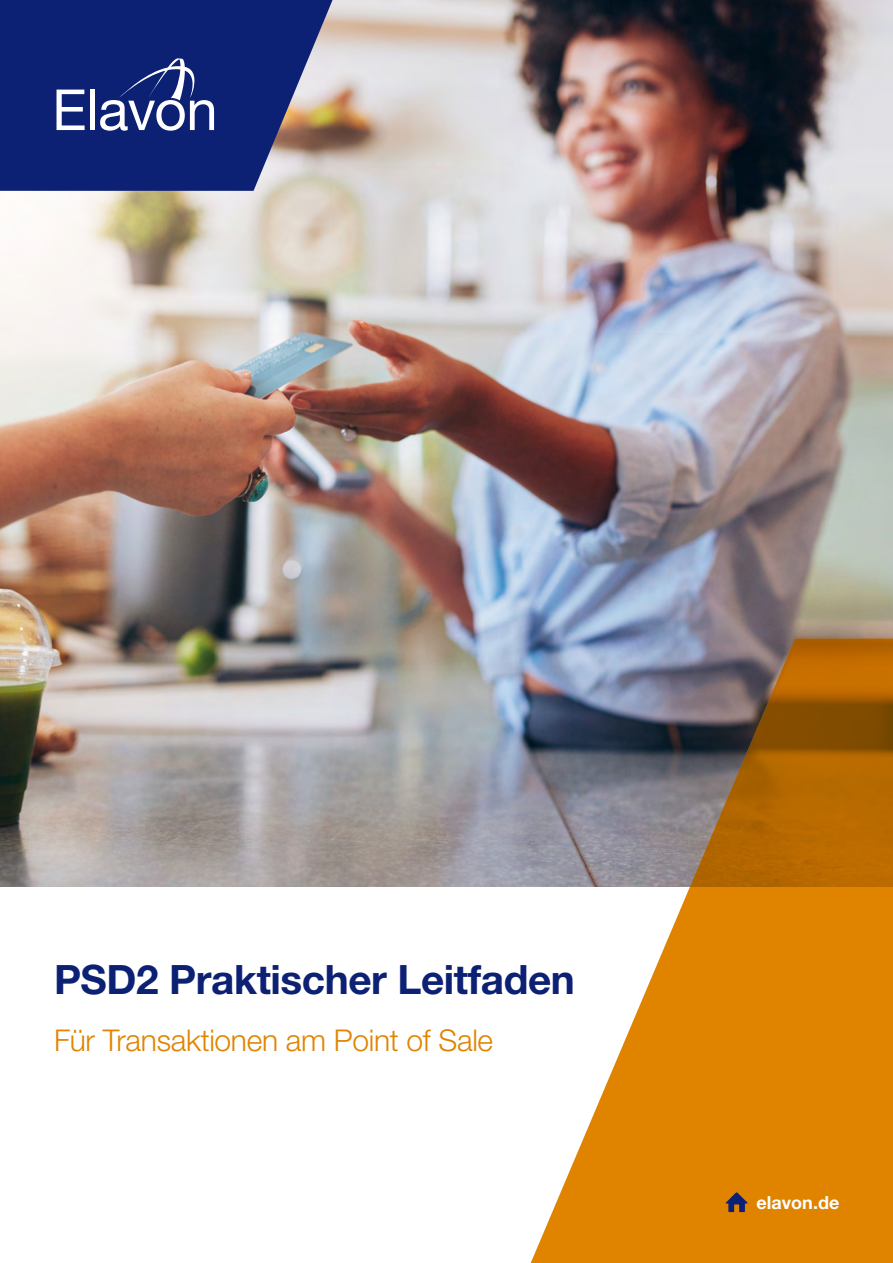
<style>
.page{position:relative;width:893px;height:1263px;background:#fff}
.page>*{position:absolute;margin:0;border:0;box-sizing:border-box;transform-origin:0 0}
.t1{font:700 40.5px "Helvetica Neue LT Std";letter-spacing:-.01em;color:#0c2074}
.t2{font:300 30px "Helvetica Neue LT Std";letter-spacing:-.01em;color:#e08400}
.t3{font:700 18px "Helvetica Neue LT Std";color:#fff}
</style>
<div class="page">
<img style="left:0;top:0;width:893px;height:887px">
<svg style="left:509px;top:638px;width:384px;height:625px"></svg>
<svg style="left:0;top:0;width:333px;height:191px;background:#27367b"></svg>
<svg style="left:57px;top:90px;width:28px;height:40px"></svg>
<div style="left:90px;top:90px;width:5px;height:40px;background:#fff"></div>
<svg style="left:100px;top:58px;width:114px;height:73px"></svg>
<svg style="left:725px;top:1192px;width:23px;height:20px"></svg>
<h1 class="t1" style="left:54px;top:954px;width:522px">PSD2 Praktischer Leitfaden</h1>
<p class="t2" style="left:54px;top:1021px;width:441px">Für Transaktionen am Point of Sale</p>
<p class="t3" style="left:757px;top:1191px;width:84px">elavon.de</p>
</div>
